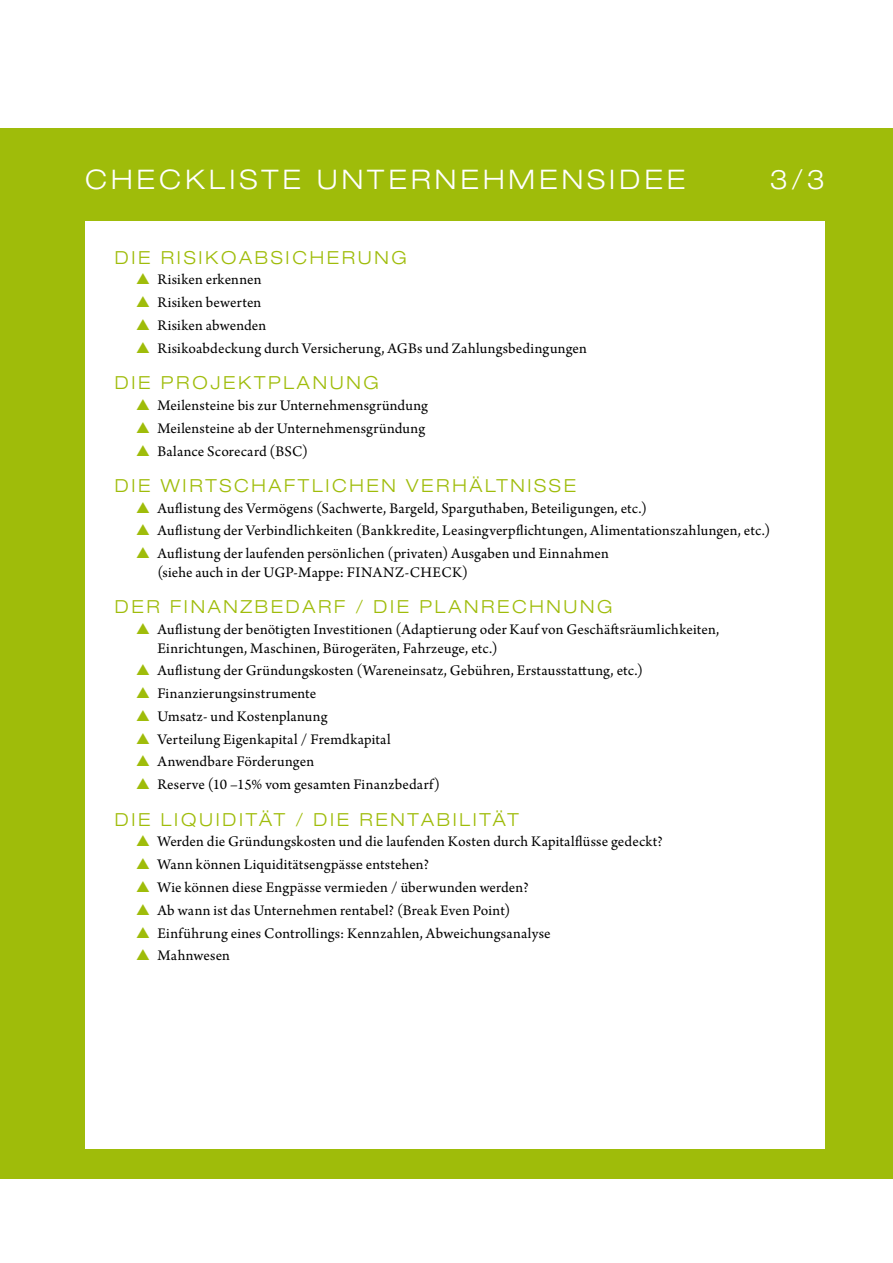
<style>
.page{position:relative;width:893px;height:1263px;background:#fff}
.page>*{position:absolute;margin:0;border:0;box-sizing:border-box;transform-origin:0 0}
.t1{font:300 expanded 27px "Helvetica Neue LT Std";letter-spacing:.15em;color:#fff}
.t2{font:300 expanded 18px "Helvetica Neue LT Std";letter-spacing:.15em;color:#9fbc0a}
.t3{font:15.45px/18.6px "Arno Pro";letter-spacing:.01em;color:#000}
.s1{color:#9fbc0a}
</style>
<div class="page">
<div style="left:0;top:128px;width:893px;height:1051px;background:#9fbc0a"></div>
<div style="left:85px;top:221px;width:740px;height:927px;background:#fff"></div>
<h1 class="t1" style="left:85px;top:164px;width:602px">CHECKLISTE UNTERNEHMENSIDEE</h1>
<h1 class="t1" style="left:770px;top:164px;width:57px">3/3</h1>
<p class="t2" style="left:115px;top:247px;width:294px">DIE RISIKOABSICHERUNG</p>
<p class="t3" style="left:136px;top:271px;width:127px"><span class="s1">▲</span> Risiken erkennen</p>
<p class="t3" style="left:136px;top:294px;width:127px"><span class="s1">▲</span> Risiken bewerten</p>
<p class="t3" style="left:136px;top:317px;width:132px"><span class="s1">▲</span> Risiken abwenden</p>
<p class="t3" style="left:136px;top:340px;width:452px"><span class="s1">▲</span> Risikoabdeckung durch Versicherung, AGBs und Zahlungsbedingungen</p>
<p class="t2" style="left:115px;top:372px;width:265px">DIE PROJEKTPLANUNG</p>
<p class="t3" style="left:136px;top:397px;width:293px"><span class="s1">▲</span> Meilensteine bis zur Unternehmensgründung</p>
<p class="t3" style="left:136px;top:420px;width:291px"><span class="s1">▲</span> Meilensteine ab der Unternehmensgründung</p>
<p class="t3" style="left:136px;top:442px;width:174px"><span class="s1">▲</span> Balance Scorecard (BSC)</p>
<p class="t2" style="left:115px;top:475px;width:463px">DIE WIRTSCHAFTLICHEN VERHÄLTNISSE</p>
<p class="t3" style="left:136px;top:500px;width:513px"><span class="s1">▲</span> Auflistung des Vermögens (Sachwerte, Bargeld, Sparguthaben, Beteiligungen, etc.)</p>
<p class="t3" style="left:136px;top:522px;width:636px"><span class="s1">▲</span> Auflistung der Verbindlichkeiten (Bankkredite, Leasingverpflichtungen, Alimentationszahlungen, etc.)</p>
<p class="t3" style="left:157px;top:545px;width:453px;text-indent:-21px"><span class="s1">▲</span> Auflistung der laufenden persönlichen (privaten) Ausgaben und Einnahmen (siehe auch in der UGP-Mappe: FINANZ-CHECK)</p>
<p class="t2" style="left:115px;top:596px;width:499px">DER FINANZBEDARF / DIE PLANRECHNUNG</p>
<p class="t3" style="left:157px;top:621px;width:563px;text-indent:-21px"><span class="s1">▲</span> Auflistung der benötigten Investitionen (Adaptierung oder Kauf von Geschäftsräumlichkeiten,<br>Einrichtungen, Maschinen, Bürogeräten, Fahrzeuge, etc.)</p>
<p class="t3" style="left:136px;top:662px;width:509px"><span class="s1">▲</span> Auflistung der Gründungskosten (Wareneinsatz, Gebühren, Erstausstattung, etc.)</p>
<p class="t3" style="left:136px;top:685px;width:182px"><span class="s1">▲</span> Finanzierungsinstrumente</p>
<p class="t3" style="left:136px;top:708px;width:193px"><span class="s1">▲</span> Umsatz- und Kostenplanung</p>
<p class="t3" style="left:136px;top:730px;width:256px"><span class="s1">▲</span> Verteilung Eigenkapital / Fremdkapital</p>
<p class="t3" style="left:136px;top:753px;width:179px"><span class="s1">▲</span> Anwendbare Förderungen</p>
<p class="t3" style="left:136px;top:776px;width:306px"><span class="s1">▲</span> Reserve (10 –15% vom gesamten Finanzbedarf)</p>
<p class="t2" style="left:115px;top:809px;width:406px">DIE LIQUIDITÄT / DIE RENTABILITÄT</p>
<p class="t3" style="left:136px;top:833px;width:528px"><span class="s1">▲</span> Werden die Gründungskosten und die laufenden Kosten durch Kapitalflüsse gedeckt?</p>
<p class="t3" style="left:136px;top:856px;width:295px"><span class="s1">▲</span> Wann können Liquiditätsengpässe entstehen?</p>
<p class="t3" style="left:136px;top:879px;width:394px"><span class="s1">▲</span> Wie können diese Engpässe vermieden / überwunden werden?</p>
<p class="t3" style="left:136px;top:902px;width:376px"><span class="s1">▲</span> Ab wann ist das Unternehmen rentabel? (Break Even Point)</p>
<p class="t3" style="left:136px;top:924px;width:416px"><span class="s1">▲</span> Einführung eines Controllings: Kennzahlen, Abweichungsanalyse</p>
<p class="t3" style="left:136px;top:947px;width:95px"><span class="s1">▲</span> Mahnwesen</p>
</div>
